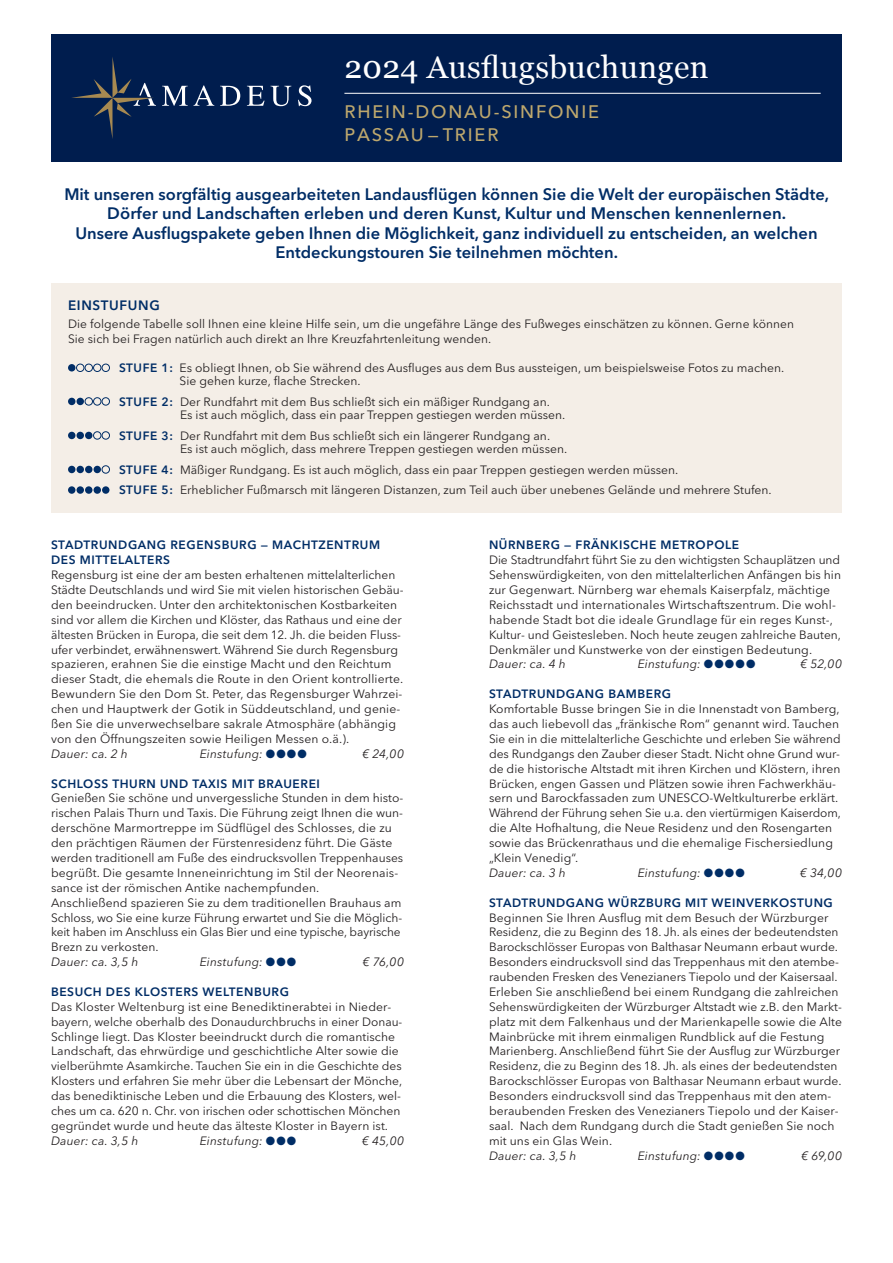
<style>
.page{position:relative;width:893px;height:1263px;background:#fff}
.page>*{position:absolute;margin:0;border:0;box-sizing:border-box;transform-origin:0 0}
.t1{font:31.5px "Georgia";letter-spacing:.01em;color:#fff}
.t2{font:500 18px/22.5px "Avenir Next LT Pro";letter-spacing:.1em;color:#bea86d}
.t3{font:600 16.5px/19.5px "Avenir Next LT Pro";color:#002d66;text-align:center}
.t4{font:600 13.5px "Avenir Next LT Pro";letter-spacing:.05em;color:#002d66}
.t5{font:12px/14.9px "Avenir Next LT Pro";color:#231f20}
.t6{font:italic 12px "Avenir Next LT Pro";letter-spacing:.01em;color:#231f20}
.t7{font:600 12px/14.9px "Avenir Next LT Pro";letter-spacing:.05em;color:#002d66}
.s1{font-weight:600;color:#002d66}
.s2{color:#002d66}
</style>
<div class="page">
<div style="left:51px;top:34px;width:791px;height:128px;background:#001d4e"></div>
<svg style="left:72px;top:57px;width:240px;height:82px"></svg>
<hr style="left:344px;top:93px;width:477px;height:1px;background:#fff">
<div style="left:51px;top:283px;width:791px;height:229px;background:#f4eee7"></div>
<div style="left:68px;top:364px;width:7px;height:7px;background:#002d66;border-radius:50%"></div>
<div style="left:76px;top:364px;width:8px;height:8px;border:1px solid #002d66;border-radius:50%"></div>
<div style="left:85px;top:364px;width:8px;height:8px;border:1px solid #002d66;border-radius:50%"></div>
<div style="left:93px;top:364px;width:8px;height:8px;border:1px solid #002d66;border-radius:50%"></div>
<div style="left:102px;top:364px;width:8px;height:8px;border:1px solid #002d66;border-radius:50%"></div>
<div style="left:68px;top:398px;width:7px;height:7px;background:#002d66;border-radius:50%"></div>
<div style="left:77px;top:398px;width:7px;height:7px;background:#002d66;border-radius:50%"></div>
<div style="left:85px;top:397px;width:8px;height:8px;border:1px solid #002d66;border-radius:50%"></div>
<div style="left:93px;top:397px;width:8px;height:8px;border:1px solid #002d66;border-radius:50%"></div>
<div style="left:102px;top:397px;width:8px;height:8px;border:1px solid #002d66;border-radius:50%"></div>
<div style="left:68px;top:432px;width:7px;height:7px;background:#002d66;border-radius:50%"></div>
<div style="left:77px;top:432px;width:7px;height:7px;background:#002d66;border-radius:50%"></div>
<div style="left:85px;top:432px;width:7px;height:7px;background:#002d66;border-radius:50%"></div>
<div style="left:93px;top:431px;width:8px;height:8px;border:1px solid #002d66;border-radius:50%"></div>
<div style="left:102px;top:431px;width:8px;height:8px;border:1px solid #002d66;border-radius:50%"></div>
<div style="left:68px;top:466px;width:7px;height:7px;background:#002d66;border-radius:50%"></div>
<div style="left:77px;top:466px;width:7px;height:7px;background:#002d66;border-radius:50%"></div>
<div style="left:85px;top:466px;width:7px;height:7px;background:#002d66;border-radius:50%"></div>
<div style="left:94px;top:466px;width:7px;height:7px;background:#002d66;border-radius:50%"></div>
<div style="left:102px;top:465px;width:8px;height:9px;border:1px solid #002d66;border-radius:50%"></div>
<div style="left:68px;top:486px;width:7px;height:8px;background:#002d66;border-radius:50%"></div>
<div style="left:77px;top:486px;width:7px;height:8px;background:#002d66;border-radius:50%"></div>
<div style="left:85px;top:486px;width:7px;height:8px;background:#002d66;border-radius:50%"></div>
<div style="left:94px;top:486px;width:7px;height:8px;background:#002d66;border-radius:50%"></div>
<div style="left:102px;top:486px;width:7px;height:8px;background:#002d66;border-radius:50%"></div>
<h1 class="t1" style="left:344px;top:44px;width:366px">2024 Ausflugsbuchungen</h1>
<h2 class="t2" style="left:344px;top:101px;width:256px">RHEIN-DONAU-SINFONIE<br>PASSAU— TRIER</h2>
<p class="t3" style="left:64px;top:184px;width:766px">Mit unseren sorgfältig ausgearbeiteten Landausfl ügen können Sie die Welt der europäischen Städte, Dörfer und Landschaften erleben und deren Kunst, Kultur und Menschen kennenlernen.<br>Unsere Ausflugspakete geben Ihnen die Möglichkeit, ganz individuell zu entscheiden, an welchen Entdeckungstouren Sie teilnehmen möchten.</p>
<p class="t4" style="left:68px;top:297px;width:93px">EINSTUFUNG</p>
<p class="t5" style="left:68px;top:316px;width:728px">Die folgende Tabelle soll Ihnen eine kleine Hilfe sein, um die ungefähre Länge des Fußweges einschätzen zu können. Gerne können<br>Sie sich bei Fragen natürlich auch direkt an Ihre Kreuzfahrtenleitung wenden.</p>
<p class="t5" style="left:180px;top:360px;width:606px;line-height:13.8px;text-indent:-61px"><span class="s1">STUFE 1:</span> Es obliegt Ihnen, ob Sie während des Ausfluges aus dem Bus aussteigen, um beispielsweise Fotos zu machen.<br>Sie gehen kurze, flache Strecken.</p>
<p class="t5" style="left:180px;top:394px;width:387px;line-height:13.8px;text-indent:-61px"><span class="s1">STUFE 2:</span> Der Rundfahrt mit dem Bus schließt sich ein mäßiger Rundgang an.<br>Es ist auch möglich, dass ein paar Treppen gestiegen werden müssen.</p>
<p class="t5" style="left:180px;top:428px;width:389px;line-height:13.8px;text-indent:-61px"><span class="s1">STUFE 3:</span> Der Rundfahrt mit dem Bus schließt sich ein längerer Rundgang an.<br>Es ist auch möglich, dass mehrere Treppen gestiegen werden müssen.</p>
<p class="t5" style="left:119px;top:459px;width:654px;line-height:20.2px"><span class="s1">STUFE 4:</span> Mäßiger Rundgang. Es ist auch möglich, dass ein paar Treppen gestiegen werden müssen.<br><span class="s1">STUFE 5:</span> Erheblicher Fußmarsch mit längeren Distanzen, zum Teil auch über unebenes Gelände und mehrere Stufen.</p>
<p class="t7" style="left:51px;top:538px;width:330px">STADTRUNDGANG REGENSBURG — MACHTZENTRUM<br>DES MITTELALTERS</p>
<p class="t5" style="left:51px;top:568px;width:354px">Regensburg ist eine der am besten erhaltenen mittelalterlichen Städte Deutschlands und wird Sie mit vielen historischen Gebäu&shy;den beeindrucken. Unter den architektonischen Kostbarkeiten sind vor allem die Kirchen und Klöster, das Rathaus und eine der ältesten Brücken in Europa, die seit dem 12. Jh. die beiden Fluss&shy;ufer verbindet, erwähnenswert. Während Sie durch Regensburg spazieren, erahnen Sie die einstige Macht und den Reichtum dieser Stadt, die ehemals die Route in den Orient kontrollierte.<br>Bewundern Sie den Dom St. Peter, das Regensburger Wahrzei&shy;chen und Hauptwerk der Gotik in Süddeutschland, und genie&shy;ßen Sie die unverwechselbare sakrale Atmosphäre (abhängig von den Öffnungszeiten sowie Heiligen Messen o.ä.).</p>
<p class="t6" style="left:51px;top:746px;width:78px">Dauer: ca. 2 h</p>
<p class="t6" style="left:200px;top:746px;width:109px">Einstufung: <span class="s2">●●●●</span></p>
<p class="t6" style="left:363px;top:746px;width:43px">€ 24,00</p>
<p class="t7" style="left:51px;top:776px;width:270px">SCHLOSS THURN UND TAXIS MIT BRAUEREI</p>
<p class="t5" style="left:51px;top:791px;width:354px">Genießen Sie schöne und unvergessliche Stunden in dem histo&shy;rischen Palais Thurn und Taxis. Die Führung zeigt Ihnen die wun&shy;derschöne Marmortreppe im Südflügel des Schlosses, die zu den prächtigen Räumen der Fürstenresidenz führt. Die Gäste werden traditionell am Fuße des eindrucksvollen Treppenhauses begrüßt. Die gesamte Inneneinrichtung im Stil der Neorenais&shy;sance ist der römischen Antike nachempfunden.<br>Anschließend spazieren Sie zu dem traditionellen Brauhaus am Schloss, wo Sie eine kurze Führung erwartet und Sie die Möglich&shy;keit haben im Anschluss ein Glas Bier und eine typische, bayrische Brezn zu verkosten.</p>
<p class="t6" style="left:51px;top:955px;width:89px">Dauer: ca. 3,5 h</p>
<p class="t6" style="left:200px;top:955px;width:98px">Einstufung: <span class="s2">●●●</span></p>
<p class="t6" style="left:363px;top:955px;width:43px">€ 76,00</p>
<p class="t7" style="left:51px;top:984px;width:240px">BESUCH DES KLOSTERS WELTENBURG</p>
<p class="t5" style="left:51px;top:999px;width:353px">Das Kloster Weltenburg ist eine Benediktinerabtei in Nieder&shy;bayern, welche oberhalb des Donaudurchbruchs in einer Donau-Schlinge liegt. Das Kloster beeindruckt durch die romantische Landschaft, das ehrwürdige und geschichtliche Alter sowie die vielberühmte Asamkirche. Tauchen Sie ein in die Geschichte des Klosters und erfahren Sie mehr über die Lebensart der Mönche, das benediktinische Leben und die Erbauung des Klosters, wel&shy;ches um ca. 620 n. Chr. von irischen oder schottischen Mönchen gegründet wurde und heute das älteste Kloster in Bayern ist.</p>
<p class="t6" style="left:51px;top:1133px;width:89px">Dauer: ca. 3,5 h</p>
<p class="t6" style="left:200px;top:1133px;width:98px">Einstufung: <span class="s2">●●●</span></p>
<p class="t6" style="left:362px;top:1133px;width:43px">€ 45,00</p>
<p class="t7" style="left:489px;top:538px;width:252px">NÜRNBERG — FRÄNKISCHE METROPOLE</p>
<p class="t5" style="left:489px;top:553px;width:354px">Die Stadtrundfahrt führt Sie zu den wichtigsten Schauplätzen und Sehenswürdigkeiten, von den mittelalterlichen Anfängen bis hin zur Gegenwart. Nürnberg war ehemals Kaiserpfalz, mächtige Reichsstadt und internationales Wirtschaftszentrum. Die wohl&shy;habende Stadt bot die ideale Grundlage für ein reges Kunst-, Kultur- und Geistesleben. Noch heute zeugen zahlreiche Bauten, Denkmäler und Kunstwerke von der einstigen Bedeutung.</p>
<p class="t6" style="left:489px;top:657px;width:78px">Dauer: ca. 4 h</p>
<p class="t6" style="left:638px;top:657px;width:119px">Einstufung: <span class="s2">●●●●●</span></p>
<p class="t6" style="left:800px;top:657px;width:43px">€ 52,00</p>
<p class="t7" style="left:489px;top:686px;width:184px">STADTRUNDGANG BAMBERG</p>
<p class="t5" style="left:489px;top:701px;width:353px">Komfortable Busse bringen Sie in die Innenstadt von Bamberg, das auch liebevoll das „fränkische Rom“ genannt wird. Tauchen Sie ein in die mittelalterliche Geschichte und erleben Sie während des Rundgangs den Zauber dieser Stadt. Nicht ohne Grund wur&shy;de die historische Altstadt mit ihren Kirchen und Klöstern, ihren Brücken, engen Gassen und Plätzen sowie ihren Fachwerkhäu&shy;sern und Barockfassaden zum UNESCO-Weltkulturerbe erklärt.<br>Während der Führung sehen Sie u.a. den viertürmigen Kaiserdom, die Alte Hofhaltung, die Neue Residenz und den Rosengarten sowie das Brückenrathaus und die ehemalige Fischersiedlung „Klein Venedig“.</p>
<p class="t6" style="left:489px;top:865px;width:78px">Dauer: ca. 3 h</p>
<p class="t6" style="left:638px;top:865px;width:109px">Einstufung: <span class="s2">●●●●</span></p>
<p class="t6" style="left:800px;top:865px;width:43px">€ 34,00</p>
<p class="t7" style="left:489px;top:895px;width:345px">STADTRUNDGANG WÜRZBURG MIT WEINVERKOSTUNG</p>
<p class="t5" style="left:489px;top:910px;width:354px">Beginnen Sie Ihren Ausflug mit dem Besuch der Würzburger Residenz, die zu Beginn des 18. Jh. als eines der bedeutendsten Barockschlösser Europas von Balthasar Neumann erbaut wurde.<br>Besonders eindrucksvoll sind das Treppenhaus mit den atembe&shy;raubenden Fresken des Venezianers Tiepolo und der Kaisersaal.<br>Erleben Sie anschließend bei einem Rundgang die zahlreichen Sehenswürdigkeiten der Würzburger Altstadt wie z.B. den Markt&shy;platz mit dem Falkenhaus und der Marienkapelle sowie die Alte Mainbrücke mit ihrem einmaligen Rundblick auf die Festung Marienberg. Anschließend führt Sie der Ausflug zur Würzburger Residenz, die zu Beginn des 18. Jh. als eines der bedeutendsten Barockschlösser Europas von Balthasar Neumann erbaut wurde.<br>Besonders eindrucksvoll sind das Treppenhaus mit den atem&shy;beraubenden Fresken des Venezianers Tiepolo und der Kaiser&shy;saal. Nach dem Rundgang durch die Stadt genießen Sie noch mit uns ein Glas Wein.</p>
<p class="t6" style="left:489px;top:1148px;width:89px">Dauer: ca. 3,5 h</p>
<p class="t6" style="left:638px;top:1148px;width:109px">Einstufung: <span class="s2">●●●●</span></p>
<p class="t6" style="left:801px;top:1148px;width:42px">€ 69,00</p>
</div>
